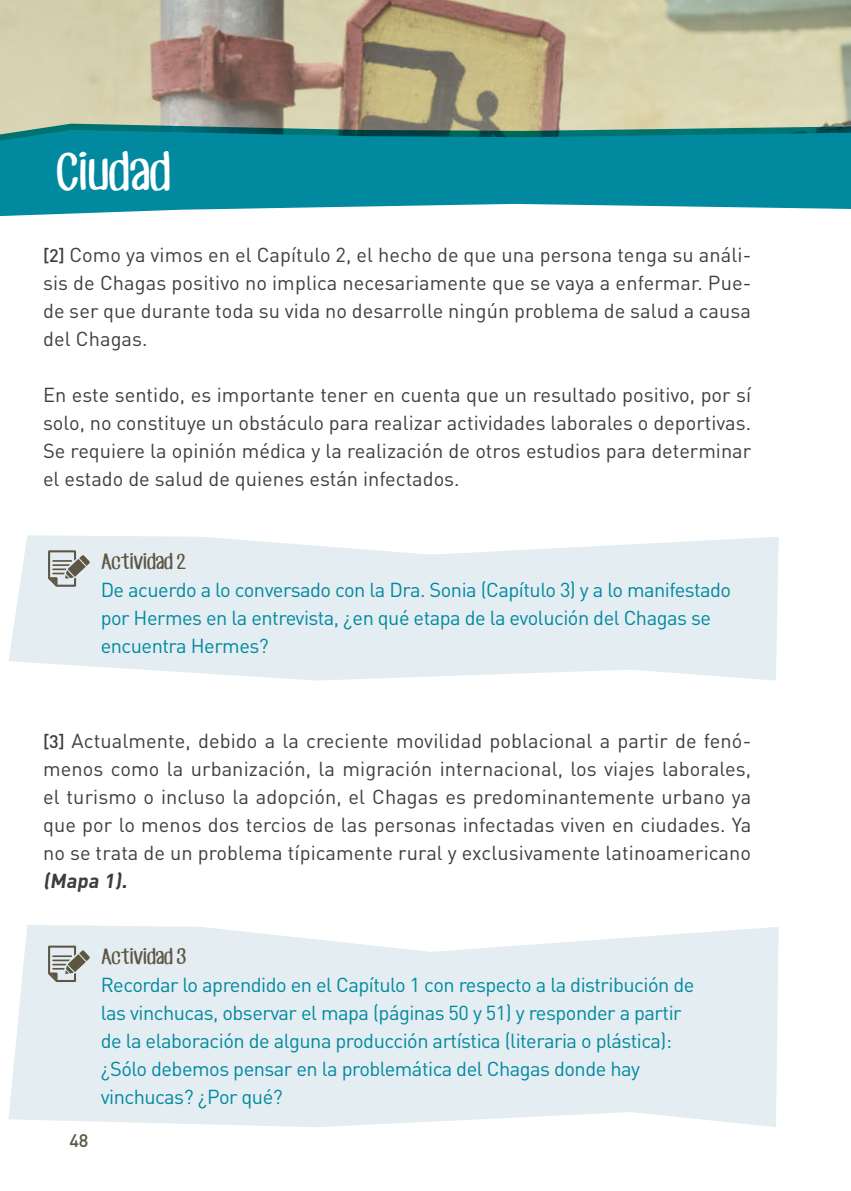
<style>
.page{position:relative;width:851px;height:1191px;background:#fff}
.page>*{position:absolute;margin:0;border:0;box-sizing:border-box;transform-origin:0 0}
.t1{font:48px "CF Jack Story";color:#fff}
.t2{font:20px/28px "DIN Pro";letter-spacing:.005em;color:#3e3e3f;text-align:justify}
.t3{font:20px/28px "DIN Pro";letter-spacing:-.025em;color:#00899f}
.t4{font:20px "CF Jack Story";color:#5c5643}
.t5{font:500 18px "DIN Pro";color:#5c5643}
.s1{font-weight:500;font-size:18px}
.s2{font-weight:700}
</style>
<div class="page">
<img style="left:0;top:0;width:850px;height:124px">
<svg style="left:0;top:124px;width:850px;height:6px;background:#839d8a"></svg>
<svg style="left:0;top:130px;width:850px;height:87px;background:#1a93a5"></svg>
<svg style="left:9px;top:535px;width:769px;height:145px;background:#e7eff2"></svg>
<svg style="left:9px;top:925px;width:769px;height:202px;background:#e6eef2"></svg>
<svg style="left:48px;top:550px;width:42px;height:37px;background:#b0b3af"></svg>
<svg style="left:48px;top:945px;width:42px;height:37px;background:#b0b4af"></svg>
<p class="t1" style="left:54px;top:141px;width:116px">Ciudad</p>
<p class="t2" style="left:43px;top:240px;width:709px"><span class="s1">[2]</span> Como ya vimos en el Capítulo 2, el hecho de que una persona tenga su análi&shy;sis de Chagas positivo no implica necesariamente que se vaya a enfermar. Pue&shy;de ser que durante toda su vida no desarrolle ningún problema de salud a causa del Chagas.</p>
<p class="t2" style="left:43px;top:380px;width:709px">En este sentido, es importante tener en cuenta que un resultado positivo, por sí solo, no constituye un obstáculo para realizar actividades laborales o deportivas.<br>Se requiere la opinión médica y la realización de otros estudios para determinar el estado de salud de quienes están infectados.</p>
<p class="t4" style="left:101px;top:548px;width:86px">Actividad 2</p>
<p class="t3" style="left:101px;top:575px;width:632px">De acuerdo a lo conversado con la Dra. Sonia (Capítulo 3) y a lo manifestado por Hermes en la entrevista, ¿en qué etapa de la evolución del Chagas se encuentra Hermes?</p>
<p class="t2" style="left:43px;top:726px;width:709px"><span class="s1">[3]</span> Actualmente, debido a la creciente movilidad poblacional a partir de fenó&shy;menos como la urbanización, la migración internacional, los viajes laborales, el turismo o incluso la adopción, el Chagas es predominantemente urbano ya que por lo menos dos tercios de las personas infectadas viven en ciudades. Ya no se trata de un problema típicamente rural y exclusivamente latinoamericano <span class="s2">(Mapa 1).</span></p>
<p class="t5" style="left:69px;top:1128px;width:21px">48</p>
<p class="t4" style="left:101px;top:943px;width:86px">Actividad 3</p>
<p class="t3" style="left:101px;top:970px;width:595px">Recordar lo aprendido en el Capítulo 1 con respecto a la distribución de las vinchucas, observar el mapa (páginas 50 y 51) y responder a partir de la elaboración de alguna producción artística (literaria o plástica): ¿Sólo debemos pensar en la problemática del Chagas donde hay vinchucas? ¿Por qué?</p>
</div>
